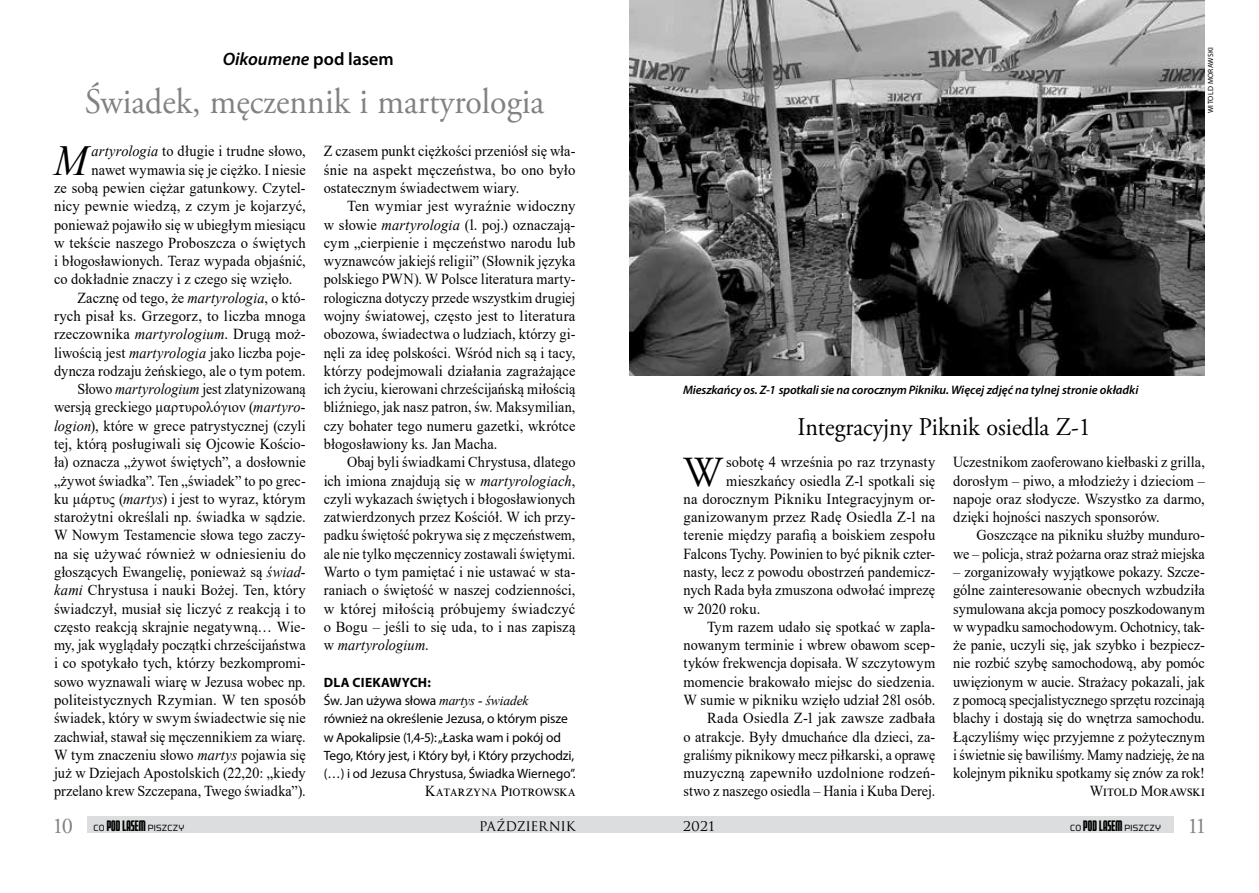
<style>
.page{position:relative;width:1259px;height:893px;background:#fff}
.page>*{position:absolute;margin:0;border:0;box-sizing:border-box;transform-origin:0 0}
.t1{font:italic 42.9px "Times New Roman";color:#000;scale:.94 1}
.t2{font:42.75px "Adobe Garamond Pro";color:#000;scale:.94 1}
.t3{font:36px "Adobe Garamond Pro";color:#808284;scale:.94 1}
.t4{font:25.5px "Adobe Garamond Pro";color:#000;scale:.94 1}
.t5{font:22.5px "Adobe Garamond Pro";color:#808284}
.t6{font:italic 600 18px "Myriad Pro";color:#000}
.t7{font:15.3px/18.3px "Times New Roman";letter-spacing:.005em;color:#000;text-align:right;scale:.94 1}
.t8{font:15.3px/18.3px "Times New Roman";letter-spacing:.005em;color:#000;text-align:justify;scale:.93 1}
.t9{font:15.3px/18.3px "Times New Roman";letter-spacing:.005em;color:#000;text-align:justify}
.t10{font:15.3px "Times New Roman";letter-spacing:.005em;color:#000;scale:.95 1}
.t11{font:15.3px "Times New Roman";letter-spacing:.005em;color:#000;scale:.96 1}
.t12{font:15.3px "Times New Roman";letter-spacing:.005em;color:#000;scale:.91 1}
.t13{font:15.3px "Times New Roman";letter-spacing:.005em;color:#000;scale:.92 1}
.t14{font:15.3px "Times New Roman";letter-spacing:.08em;color:#000;scale:.94 1}
.t15{font:15.3px "Trajan Pro";letter-spacing:-.005em;color:#000;scale:.94 1}
.t16{font:13.5px/18.3px "Myriad Pro";letter-spacing:-.01em;color:#000}
.t17{font:italic 600 12.3px "Myriad Pro";letter-spacing:-.005em;color:#000}
.t18{font:9px "Morgan Big";letter-spacing:.03em;color:#000;scale:.94 1}
.t19{font:7.5px "Myriad Pro";letter-spacing:.04em;color:#000}
.s1{font-style:normal}
.s2{font-style:italic}
.s3{font-weight:700}
.s4{font-family:"Times New Roman";font-style:italic}
.s5{font-family:"Morgan Tower Four";font-size:15.3px}
</style>
<div class="page">
<div style="left:87px;top:817px;width:544px;height:16px;background:#dcddde"></div>
<div style="left:629px;top:817px;width:545px;height:16px;background:#dcddde"></div>
<img style="left:629px;top:0;width:576px;height:376px">
<p class="t6" style="left:223px;top:48px;width:172px">Oikoumene <span class="s1">pod lasem</span></p>
<h3 class="t3" style="left:85px;top:80px;width:490px">Świadek, męczennik i martyrologia</h3>
<h1 class="t1" style="left:54px;top:131px;width:37px">M</h1>
<p class="t7" style="left:92px;top:142px;width:229px"><span class="s2">artyrologia</span> to długie i trudne słowo,</p>
<p class="t7" style="left:92px;top:160px;width:229px">nawet wymawia się je ciężko. I niesie</p>
<p class="t10" style="left:54px;top:177px;width:266px">ze sobą pewien ciężar gatunkowy. Czytel-</p>
<p class="t9" style="left:54px;top:197px;width:253px">nicy pewnie wiedzą, z czym je kojarzyć,</p>
<p class="t7" style="left:54px;top:215px;width:269px">ponieważ pojawiło się w ubiegłym miesiącu</p>
<p class="t11" style="left:54px;top:232px;width:264px">w tekście naszego Proboszcza o świętych</p>
<p class="t7" style="left:54px;top:251px;width:269px">i błogosławionych. Teraz wypada objaśnić,</p>
<p class="t7" style="left:54px;top:270px;width:255px">co dokładnie znaczy i z czego się wzięło.</p>
<p class="t7" style="left:77px;top:288px;width:244px">Zacznę od tego, że <span class="s2">martyrologia</span>, o któ-</p>
<p class="t9" style="left:54px;top:306px;width:253px">rych pisał ks. Grzegorz, to liczba mnoga</p>
<p class="t11" style="left:54px;top:323px;width:264px">rzeczownika <span class="s2">martyrologium</span>. Drugą moż-</p>
<p class="t7" style="left:54px;top:343px;width:269px">liwością jest <span class="s2">martyrologia</span> jako liczba poje-</p>
<p class="t7" style="left:54px;top:361px;width:269px">dyncza rodzaju żeńskiego, ale o tym potem.</p>
<p class="t13" style="left:77px;top:378px;width:250px">Słowo <span class="s2">martyrologium</span> jest zlatynizowaną</p>
<p class="t7" style="left:54px;top:398px;width:269px">wersją greckiego μαρτυρολόγιον (<span class="s2">martyro-</span></p>
<p class="t7" style="left:54px;top:416px;width:269px"><span class="s2">logion</span>), które w grece patrystycznej (czyli</p>
<p class="t10" style="left:54px;top:433px;width:266px">tej, którą posługiwali się Ojcowie Kościo-</p>
<p class="t7" style="left:54px;top:453px;width:269px">ła) oznacza „żywot świętych”, a dosłownie</p>
<p class="t8" style="left:54px;top:471px;width:272px">„żywot świadka”. Ten „świadek” to po grec-</p>
<p class="t7" style="left:54px;top:489px;width:269px">ku μάρτυς (<span class="s2">martys</span>) i jest to wyraz, którym</p>
<p class="t10" style="left:54px;top:506px;width:266px">starożytni określali np. świadka w sądzie.</p>
<p class="t7" style="left:54px;top:526px;width:269px">W Nowym Testamencie słowa tego zaczy-</p>
<p class="t9" style="left:54px;top:544px;width:253px">na się używać również w odniesieniu do</p>
<p class="t7" style="left:54px;top:562px;width:269px">głoszących Ewangelię, ponieważ są <span class="s2">świad-</span></p>
<p class="t11" style="left:54px;top:579px;width:264px"><span class="s2">kami</span> Chrystusa i nauki Bożej. Ten, który</p>
<p class="t10" style="left:54px;top:598px;width:266px">świadczył, musiał się liczyć z reakcją i to</p>
<p class="t10" style="left:54px;top:616px;width:266px">często reakcją skrajnie negatywną… Wie-</p>
<p class="t7" style="left:54px;top:635px;width:269px">my, jak wyglądały początki chrześcijaństwa</p>
<p class="t10" style="left:54px;top:652px;width:266px">i co spotykało tych, którzy bezkompromi-</p>
<p class="t7" style="left:54px;top:672px;width:269px">sowo wyznawali wiarę w Jezusa wobec np.</p>
<p class="t9" style="left:54px;top:690px;width:253px">politeistycznych Rzymian. W ten sposób</p>
<p class="t7" style="left:54px;top:709px;width:269px">świadek, który w swym świadectwie się nie</p>
<p class="t8" style="left:54px;top:727px;width:272px">zachwiał, stawał się męczennikiem za wiarę.</p>
<p class="t7" style="left:54px;top:745px;width:269px">W tym znaczeniu słowo <span class="s2">martys</span> pojawia się</p>
<p class="t7" style="left:54px;top:763px;width:269px">już w Dziejach Apostolskich (22,20: „kiedy</p>
<p class="t8" style="left:54px;top:782px;width:272px">przelano krew Szczepana, Twego świadka”).</p>
<p class="t7" style="left:324px;top:142px;width:269px;text-align:justify">Z czasem punkt ciężkości przeniósł się wła&shy;śnie na aspekt męczeństwa, bo ono było ostatecznym świadectwem wiary.</p>
<p class="t9" style="left:324px;top:197px;width:253px;text-indent:23px">Ten wymiar jest wyraźnie widoczny w słowie <span class="s2">martyrologia</span> (l. poj.) oznaczają&shy;cym „cierpienie i męczeństwo narodu lub wyznawców jakiejś religii” (Słownik języka polskiego PWN). W Polsce literatura marty&shy;rologiczna dotyczy przede wszystkim drugiej wojny światowej, często jest to literatura obozowa, świadectwa o ludziach, którzy gi&shy;nęli za ideę polskości. Wśród nich są i tacy, którzy podejmowali działania zagrażające ich życiu, kierowani chrześcijańską miłością bliźniego, jak nasz patron, św. Maksymilian, czy bohater tego numeru gazetki, wkrótce błogosławiony ks. Jan Macha.</p>
<p class="t8" style="left:324px;top:453px;width:272px;text-indent:23px">Obaj byli świadkami Chrystusa, dlatego ich imiona znajdują się w <span class="s2">martyrologiach</span>, czyli wykazach świętych i błogosławionych zatwierdzonych przez Kościół. W ich przy&shy;padku świętość pokrywa się z męczeństwem, ale nie tylko męczennicy zostawali świętymi.<br>Warto o tym pamiętać i nie ustawać w sta&shy;raniach o świętość w naszej codzienności, w której miłością próbujemy świadczyć o Bogu – jeśli to się uda, to i nas zapiszą w <span class="s2">martyrologium</span>.</p>
<p class="t16" style="left:324px;top:673px;width:253px"><span class="s3">DLA CIEKAWYCH:<br></span>Św. Jan używa słowa <span class="s4">martys - świadek </span>również na określenie Jezusa, o którym pisze w Apokalipsie (1,4-5): „Łaska wam i pokój od Tego, Który jest, i Który był, i Który przychodzi, (…) i od Jezusa Chrystusa, Świadka Wiernego”.</p>
<p class="t14" style="left:425px;top:780px;width:160px">Katarzyna Piotrowska</p>
<p class="t19" style="left:1206px;top:113px;width:68px;rotate:-90deg">WITOLD MORAWSKI</p>
<p class="t17" style="left:683px;top:382px;width:457px">Mieszkańcy os. Z-1 spotkali sie na corocznym Pikniku. Więcej zdjęć na tylnej stronie okładki</p>
<h3 class="t4" style="left:797px;top:412px;width:314px">Integracyjny Piknik osiedla Z-1</h3>
<h2 class="t2" style="left:683px;top:446px;width:43px">W</h2>
<p class="t7" style="left:726px;top:453px;width:224px">sobotę 4 września po raz trzynasty</p>
<p class="t7" style="left:726px;top:471px;width:224px">mieszkańcy osiedla Z-1 spotkali się</p>
<p class="t11" style="left:683px;top:488px;width:264px">na dorocznym Pikniku Integracyjnym or-</p>
<p class="t11" style="left:683px;top:506px;width:264px">ganizowanym przez Radę Osiedla Z-1 na</p>
<p class="t7" style="left:683px;top:526px;width:269px">terenie między parafią a boiskiem zespołu</p>
<p class="t8" style="left:683px;top:544px;width:272px">Falcons Tychy. Powinien to być piknik czter-</p>
<p class="t7" style="left:683px;top:562px;width:269px">nasty, lecz z powodu obostrzeń pandemicz-</p>
<p class="t7" style="left:683px;top:581px;width:269px">nych Rada była zmuszona odwołać imprezę</p>
<p class="t7" style="left:683px;top:599px;width:83px">w 2020 roku.</p>
<p class="t7" style="left:707px;top:617px;width:244px">Tym razem udało się spotkać w zapla-</p>
<p class="t7" style="left:683px;top:635px;width:269px">nowanym terminie i wbrew obawom scep-</p>
<p class="t7" style="left:683px;top:654px;width:269px">tyków frekwencja dopisała. W szczytowym</p>
<p class="t10" style="left:683px;top:671px;width:266px">momencie brakowało miejsc do siedzenia.</p>
<p class="t7" style="left:683px;top:690px;width:269px">W sumie w pikniku wzięło udział 281 osób.</p>
<p class="t11" style="left:707px;top:707px;width:239px">Rada Osiedla Z-1 jak zawsze zadbała</p>
<p class="t7" style="left:683px;top:727px;width:269px">o atrakcje. Były dmuchańce dla dzieci, za-</p>
<p class="t12" style="left:683px;top:744px;width:278px">graliśmy piknikowy mecz piłkarski, a oprawę</p>
<p class="t11" style="left:683px;top:762px;width:264px">muzyczną zapewniło uzdolnione rodzeń-</p>
<p class="t8" style="left:683px;top:782px;width:272px">stwo z naszego osiedla – Hania i Kuba Derej.</p>
<p class="t8" style="left:953px;top:453px;width:272px">Uczestnikom zaoferowano kiełbaski z grilla, dorosłym – piwo, a młodzieży i dzieciom – napoje oraz słodycze. Wszystko za darmo, dzięki hojności naszych sponsorów.</p>
<p class="t7" style="left:953px;top:526px;width:269px">Goszczące na pikniku służby munduro-<br>we – policja, straż pożarna oraz straż miejska</p>
<p class="t7" style="left:953px;top:562px;width:269px">– zorganizowały wyjątkowe pokazy. Szcze&shy;gólne zainteresowanie obecnych wzbudziła symulowana akcja pomocy poszkodowanym w wypadku samochodowym. Ochotnicy, tak&shy;że panie, uczyli się, jak szybko i bezpiecz&shy;nie rozbić szybę samochodową, aby pomóc uwięzionym w aucie. Strażacy pokazali, jak z pomocą specjalistycznego sprzętu rozcinają blachy i dostają się do wnętrza samochodu.<br>Łączyliśmy więc przyjemne z pożytecznym i świetnie się bawiliśmy. Mamy nadzieję, że na kolejnym pikniku spotkamy się znów za rok!<br>Witold Morawski</p>
<h3 class="t5" style="left:54px;top:812px;width:21px">10</h3>
<p class="t18" style="left:94px;top:821px;width:98px">CO <span class="s5">POD LASEM</span> PISZCZY</p>
<p class="t15" style="left:479px;top:815px;width:104px">PAŹDZIERNIK</p>
<p class="t15" style="left:683px;top:815px;width:35px">2021</p>
<p class="t18" style="left:1070px;top:821px;width:98px">CO <span class="s5">POD LASEM</span> PISZCZY</p>
<h3 class="t5" style="left:1189px;top:812px;width:17px">11</h3>
</div>
